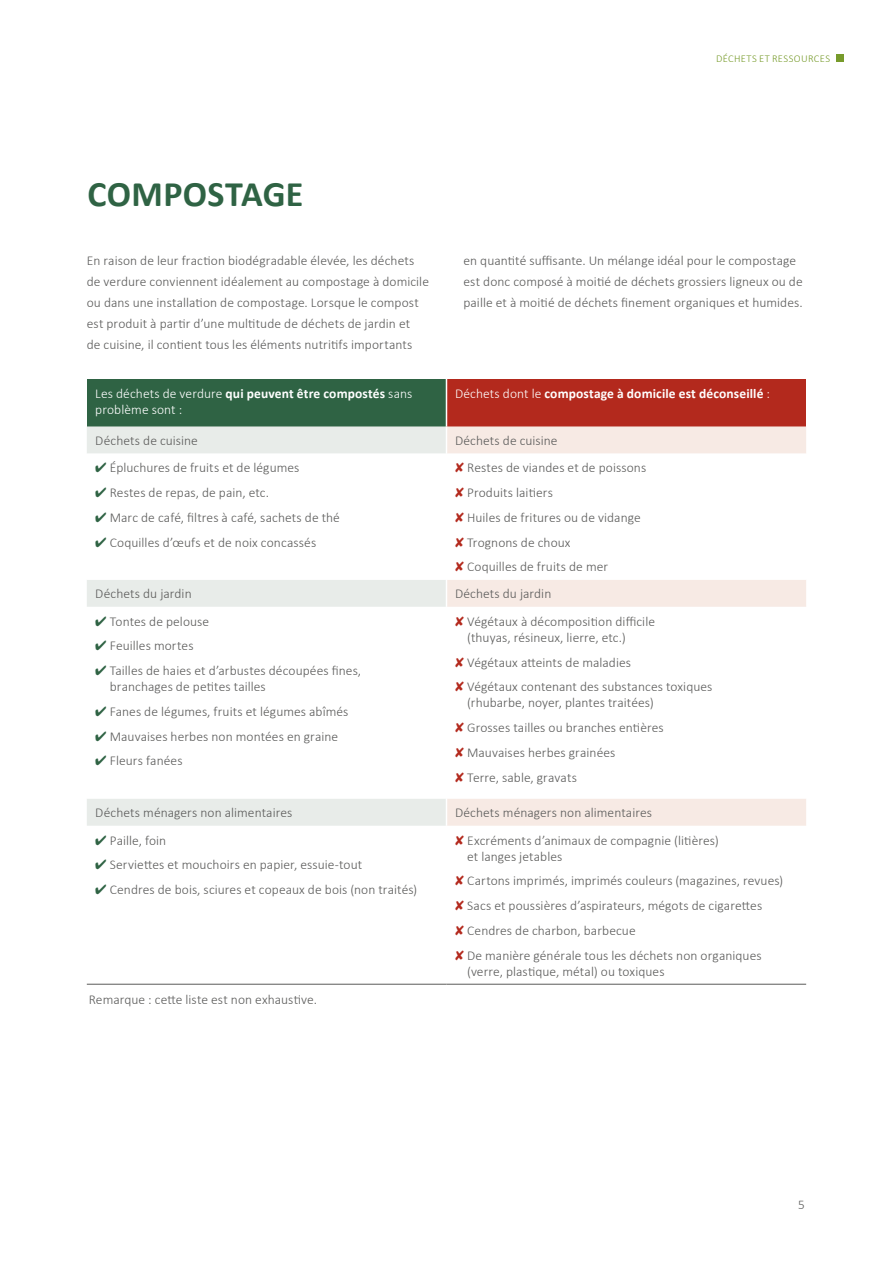
<style>
.page{position:relative;width:893px;height:1263px;background:#fff}
.page>*{position:absolute;margin:0;border:0;box-sizing:border-box;transform-origin:0 0}
.t1{font:700 36px "Calibri";letter-spacing:.01em;color:#2f6344}
.t2{font:300 13.5px/24.8px "Calibri";letter-spacing:.005em;color:#5a5a59}
.t3{font:300 13.5px/16.2px "Calibri";letter-spacing:.005em;color:#fff}
.t4{font:700 13.5px "Calibri";letter-spacing:.01em;color:#fff}
.t5{font:300 13.2px "Calibri";color:#5a5a59}
.t6{font:300 10.5px "Calibri";letter-spacing:.03em;color:#779b2b}
.s1{font-weight:700}
.s2{font-weight:300}
.s3{color:#2f6344}
.s4{color:#b3291d}
</style>
<div class="page">
<div style="left:87px;top:379px;width:359px;height:47px;background:#2f6344"></div>
<div style="left:446px;top:379px;width:360px;height:47px;background:#b3291d"></div>
<div style="left:87px;top:426px;width:359px;height:400px;background:#e8ece9"></div>
<div style="left:447px;top:426px;width:359px;height:400px;background:#f7eae4"></div>
<svg style="left:87px;top:454px;width:719px;height:344px"></svg>
<hr style="left:446px;top:379px;width:1px;height:47px;background:#fff">
<hr style="left:446px;top:454px;width:1px;height:126px;background:#fff">
<svg style="left:446px;top:580px;width:1px;height:27px"></svg>
<hr style="left:446px;top:607px;width:1px;height:191px;background:#fff">
<hr style="left:87px;top:984px;width:359px;height:1px;background:#5a5a59">
<hr style="left:446px;top:984px;width:360px;height:1px;background:#5a5a59">
<div style="left:836px;top:55px;width:7px;height:7px;background:#779b2b"></div>
<h1 class="t1" style="left:88px;top:171px;width:217px">COMPOSTAGE</h1>
<p class="t6" style="left:716px;top:52px;width:115px">DÉCHETS ET RESSOURCES</p>
<p class="t2" style="left:87px;top:250px;width:344px;line-height:21px">En raison de leur fraction biodégradable élevée, les déchets de verdure conviennent idéalement au compostage à domicile ou dans une installation de compostage. Lorsque le compost est produit à partir d’une multitude de déchets de jardin et<br>de cuisine, il contient tous les éléments nutritifs importants</p>
<p class="t2" style="left:463px;top:250px;width:341px;line-height:21px">en quantité suffisante. Un mélange idéal pour le compostage est donc composé à moitié de déchets grossiers ligneux ou de paille et à moitié de déchets finement organiques et humides.</p>
<p class="t3" style="left:95px;top:385px;width:319px">Les déchets de verdure <span class="s1">qui peuvent être compostés</span> sans problème sont :</p>
<p class="t4" style="left:455px;top:384px;width:316px"><span class="s2">Déchets dont le</span> compostage à domicile est déconseillé <span class="s2">:</span></p>
<p class="t2" style="left:95px;top:428px;width:104px">Déchets de cuisine</p>
<p class="t2" style="left:455px;top:428px;width:104px">Déchets de cuisine</p>
<p class="t2" style="left:95px;top:455px;width:206px"><span class="s3">✔</span> Épluchures de fruits et de légumes</p>
<p class="t2" style="left:95px;top:480px;width:175px"><span class="s3">✔</span> Restes de repas, de pain, etc.</p>
<p class="t2" style="left:95px;top:505px;width:246px"><span class="s3">✔</span> Marc de café, filtres à café, sachets de thé</p>
<p class="t2" style="left:95px;top:529px;width:222px"><span class="s3">✔</span> Coquilles d’œufs et de noix concassés</p>
<p class="t2" style="left:455px;top:455px;width:193px"><span class="s4">✘</span> Restes de viandes et de poissons <span class="s4">✘</span> Produits laitiers<br><span class="s4">✘</span> Huiles de fritures ou de vidange <span class="s4">✘</span> Trognons de choux<br><span class="s4">✘</span> Coquilles de fruits de mer</p>
<p class="t2" style="left:95px;top:581px;width:98px">Déchets du jardin</p>
<p class="t2" style="left:455px;top:581px;width:98px">Déchets du jardin</p>
<p class="t2" style="left:95px;top:609px;width:115px"><span class="s3">✔</span> Tontes de pelouse</p>
<p class="t2" style="left:95px;top:633px;width:100px"><span class="s3">✔</span> Feuilles mortes</p>
<p class="t2" style="left:110px;top:662px;width:253px;line-height:16.2px;text-indent:-14px"><span class="s3">✔</span> Tailles de haies et d’arbustes découpées fines, branchages de petites tailles</p>
<p class="t2" style="left:95px;top:699px;width:255px"><span class="s3">✔</span> Fanes de légumes, fruits et légumes abîmés</p>
<p class="t2" style="left:95px;top:724px;width:244px"><span class="s3">✔</span> Mauvaises herbes non montées en graine</p>
<p class="t2" style="left:95px;top:748px;width:89px"><span class="s3">✔</span> Fleurs fanées</p>
<p class="t2" style="left:467px;top:613px;width:189px;line-height:16.2px;text-indent:-12px"><span class="s4">✘</span> Végétaux à décomposition difficile (thuyas, résineux, lierre, etc.)</p>
<p class="t2" style="left:455px;top:649px;width:259px"><span class="s4">✘</span> Végétaux atteints de maladies<br><span class="s4">✘</span> Végétaux contenant des substances toxiques</p>
<p class="t2" style="left:455px;top:690px;width:210px;text-indent:12px">(rhubarbe, noyer, plantes traitées) <span class="s4">✘</span> Grosses tailles ou branches entières <span class="s4">✘</span> Mauvaises herbes grainées<br><span class="s4">✘</span> Terre, sable, gravats</p>
<p class="t2" style="left:95px;top:800px;width:199px">Déchets ménagers non alimentaires</p>
<p class="t2" style="left:455px;top:800px;width:199px">Déchets ménagers non alimentaires</p>
<p class="t2" style="left:95px;top:827px;width:72px"><span class="s3">✔</span> Paille, foin</p>
<p class="t2" style="left:95px;top:852px;width:268px"><span class="s3">✔</span> Serviettes et mouchoirs en papier, essuie-tout</p>
<p class="t2" style="left:95px;top:877px;width:323px"><span class="s3">✔</span> Cendres de bois, sciures et copeaux de bois (non traités)</p>
<p class="t2" style="left:467px;top:832px;width:253px;line-height:16.2px;text-indent:-12px"><span class="s4">✘</span> Excréments d’animaux de compagnie (litières) et langes jetables</p>
<p class="t2" style="left:455px;top:868px;width:330px"><span class="s4">✘</span> Cartons imprimés, imprimés couleurs (magazines, revues) <span class="s4">✘</span> Sacs et poussières d’aspirateurs, mégots de cigarettes<br><span class="s4">✘</span> Cendres de charbon, barbecue<br><span class="s4">✘</span> De manière générale tous les déchets non organiques</p>
<p class="t2" style="left:467px;top:959px;width:199px">(verre, plastique, métal) ou toxiques</p>
<p class="t2" style="left:89px;top:987px;width:230px">Remarque : cette liste est non exhaustive.</p>
<p class="t5" style="left:798px;top:1196px;width:8px">5</p>
</div>
